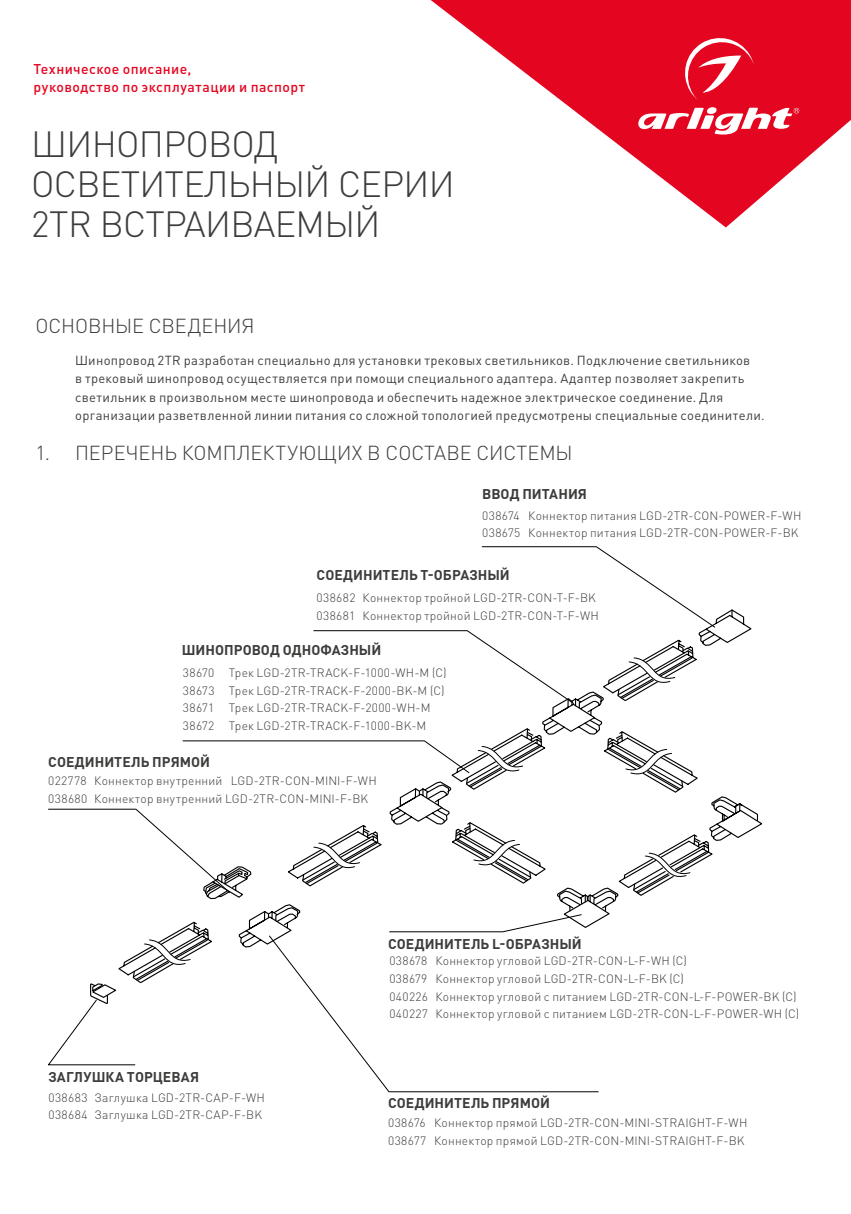
<style>
.page{position:relative;width:851px;height:1214px;background:#fff}
.page>*{position:absolute;margin:0;border:0;box-sizing:border-box;transform-origin:0 0}
.t1{font:300 36px/40px "DIN Pro";letter-spacing:-.02em;color:#3c3c3b}
.t2{font:300 20px "DIN Pro";color:#3c3c3b}
.t3{font:700 14px "DIN Pro";color:#3c3c3b}
.t4{font:500 14px/18px "DIN Pro";letter-spacing:.03em;color:#e40521}
.t5{font:13px/18.2px "DIN Pro";letter-spacing:.025em;color:#3c3c3b}
.t6{font:300 12px/17.6px "DIN Pro";letter-spacing:.02em;color:#3c3c3b}
</style>
<div class="page">
<svg style="left:430px;top:0;width:420px;height:227px;fill:#e40521"></svg>
<svg style="left:635px;top:107px;width:164px;height:30px"></svg>
<svg style="left:680px;top:33px;width:73px;height:66px"></svg>
<svg style="left:368px;top:1065px;width:230px;height:27px"></svg>
<svg style="left:48px;top:546px;width:705px;height:519px"></svg>
<p class="t4" style="left:34px;top:60px;width:273px">Техническое описание,<br>руководство по эксплуатации и паспорт</p>
<h1 class="t1" style="left:31px;top:122px;width:425px">ШИНОПРОВОД<br>ОСВЕТИТЕЛЬНЫЙ СЕРИИ<br>2TR ВСТРАИВАЕМЫЙ</h1>
<h2 class="t2" style="left:35px;top:312px;width:221px">ОСНОВНЫЕ СВЕДЕНИЯ</h2>
<p class="t5" style="left:75px;top:351px;width:690px">Шинопровод 2TR разработан специально для установки трековых светильников. Подключение светильников<br>в трековый шинопровод осуществляется при помощи специального адаптера. Адаптер позволяет закрепить светильник в произвольном месте шинопровода и обеспечить надежное электрическое соединение. Для организации разветвленной линии питания со сложной топологией предусмотрены специальные соединители.</p>
<h2 class="t2" style="left:35px;top:439px;width:538px">1. ПЕРЕЧЕНЬ КОМПЛЕКТУЮЩИХ В СОСТАВЕ СИСТЕМЫ</h2>
<p class="t3" style="left:482px;top:484px;width:106px">ВВОД ПИТАНИЯ</p>
<p class="t6" style="left:482px;top:506px;width:321px">038674 Коннектор питания LGD-2TR-CON-POWER-F-WH<br>038675 Коннектор питания LGD-2TR-CON-POWER-F-BK</p>
<p class="t3" style="left:316px;top:565px;width:195px">СОЕДИНИТЕЛЬ Т-ОБРАЗНЫЙ</p>
<p class="t6" style="left:316px;top:588px;width:284px">038682 Коннектор тройной LGD-2TR-CON-T-F-BK<br>038681 Коннектор тройной LGD-2TR-CON-T-F-WH</p>
<p class="t3" style="left:182px;top:640px;width:201px">ШИНОПРОВОД ОДНОФАЗНЫЙ</p>
<p class="t6" style="left:183px;top:663px;width:265px">38670 Трек LGD-2TR-TRACK-F-1000-WH-M (С)<br>38673 Трек LGD-2TR-TRACK-F-2000-BK-M (С)<br>38671 Трек LGD-2TR-TRACK-F-2000-WH-M 38672 Трек LGD-2TR-TRACK-F-1000-BK-M</p>
<p class="t3" style="left:48px;top:752px;width:163px">СОЕДИНИТЕЛЬ ПРЯМОЙ</p>
<p class="t6" style="left:48px;top:771px;width:330px">022778 Коннектор внутренний LGD-2TR-CON-MINI-F-WH<br>038680 Коннектор внутренний LGD-2TR-CON-MINI-F-BK</p>
<p class="t3" style="left:48px;top:1067px;width:152px">ЗАГЛУШКА ТОРЦЕВАЯ</p>
<p class="t6" style="left:48px;top:1087px;width:218px">038683 Заглушка LGD-2TR-CAP-F-WH<br>038684 Заглушка LGD-2TR-CAP-F-BK</p>
<p class="t3" style="left:388px;top:933px;width:195px">СОЕДИНИТЕЛЬ L-ОБРАЗНЫЙ</p>
<p class="t6" style="left:389px;top:951px;width:411px">038678 Коннектор угловой LGD-2TR-CON-L-F-WH (C)<br>038679 Коннектор угловой LGD-2TR-CON-L-F-BK (C)<br>040226 Коннектор угловой с питанием LGD-2TR-CON-L-F-POWER-BK (C)<br>040227 Коннектор угловой с питанием LGD-2TR-CON-L-F-POWER-WH (C)</p>
<p class="t3" style="left:388px;top:1093px;width:163px">СОЕДИНИТЕЛЬ ПРЯМОЙ</p>
<p class="t6" style="left:388px;top:1113px;width:361px">038676 Коннектор прямой LGD-2TR-CON-MINI-STRAIGHT-F-WH<br>038677 Коннектор прямой LGD-2TR-CON-MINI-STRAIGHT-F-BK</p>
</div>
